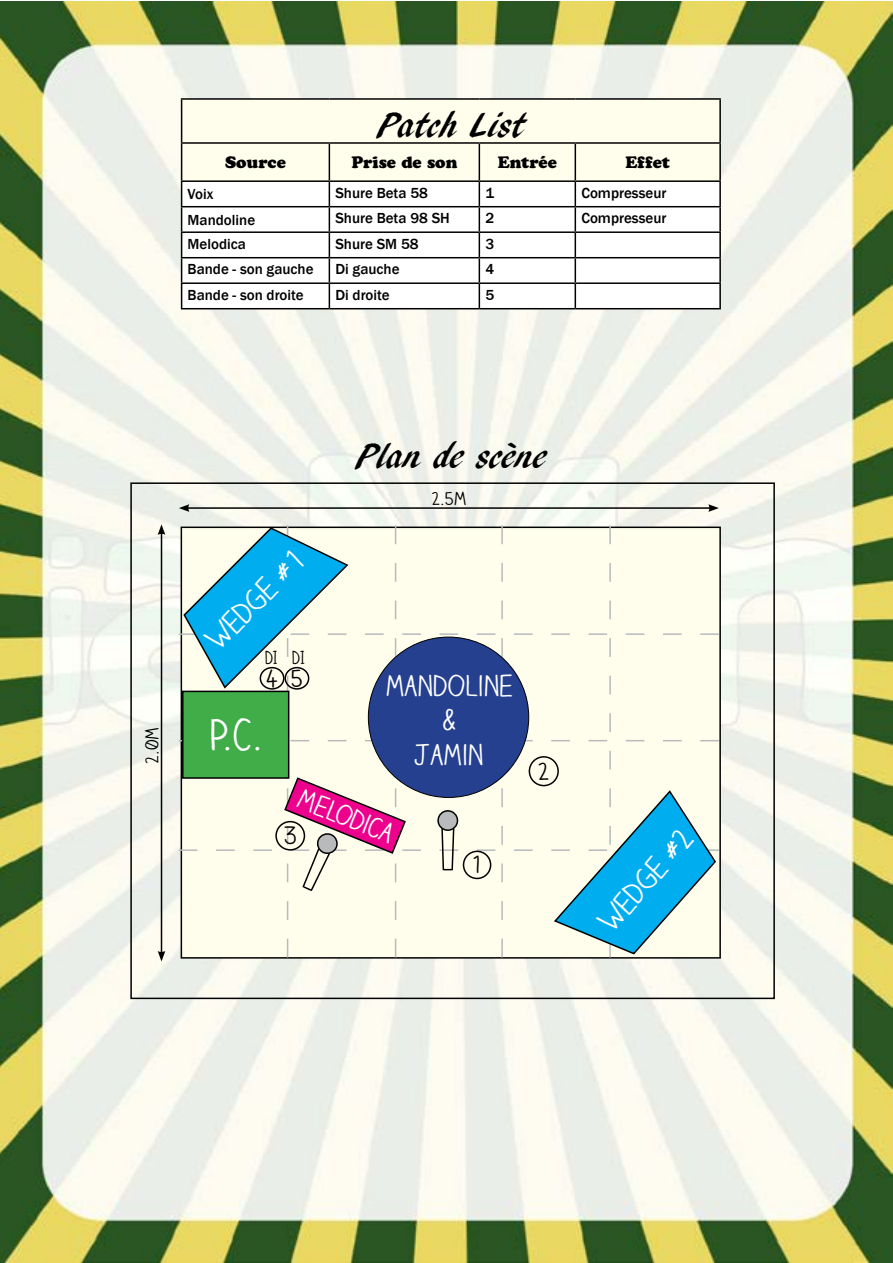
<style>
.page{position:relative;width:893px;height:1263px;background:#fff}
.page>*{position:absolute;margin:0;border:0;box-sizing:border-box;transform-origin:0 0}
.t1{font:42px "Claire Hand";color:#fff}
.t2{font:36px "ARBLANCA";color:#000}
.t3{font:30px "Claire Hand";color:#fff}
.t4{font:28.5px/34.2px "Claire Hand";color:#fff;text-align:center}
.t5{font:27px "Claire Hand";color:#fff}
.t6{font:24px "Claire Hand";color:#000}
.t7{font:18px "Claire Hand";color:#000}
.t8{font:16.5px "Cooper Black Std";color:#000}
.t9{font:500 15px "Franklin Gothic";color:#000}
</style>
<div class="page">
<img style="left:0;top:1px;width:893px;height:1262px">
<hr style="left:181px;top:98px;width:148px;height:2px;background:#000">
<hr style="left:329px;top:98px;width:150px;height:2px;background:#000">
<hr style="left:479px;top:98px;width:96px;height:2px;background:#000">
<hr style="left:575px;top:98px;width:146px;height:2px;background:#000">
<hr style="left:719px;top:100px;width:2px;height:42px;background:#000">
<hr style="left:575px;top:142px;width:146px;height:2px;background:#000">
<hr style="left:719px;top:144px;width:2px;height:36px;background:#000">
<hr style="left:575px;top:180px;width:146px;height:2px;background:#000">
<hr style="left:719px;top:182px;width:2px;height:24px;background:#000">
<hr style="left:575px;top:206px;width:146px;height:1px;background:#000">
<hr style="left:719px;top:207px;width:2px;height:24px;background:#000">
<hr style="left:575px;top:231px;width:146px;height:2px;background:#000">
<hr style="left:719px;top:233px;width:2px;height:24px;background:#000">
<hr style="left:575px;top:257px;width:146px;height:1px;background:#000">
<hr style="left:719px;top:258px;width:2px;height:24px;background:#000">
<hr style="left:575px;top:282px;width:146px;height:2px;background:#000">
<svg style="left:181px;top:99px;width:539px;height:209px"></svg>
<hr style="left:719px;top:284px;width:2px;height:24px;background:#000">
<hr style="left:181px;top:308px;width:148px;height:1px;background:#000">
<hr style="left:329px;top:308px;width:150px;height:1px;background:#000">
<hr style="left:479px;top:308px;width:96px;height:1px;background:#000">
<hr style="left:575px;top:308px;width:146px;height:1px;background:#000">
<div style="left:130px;top:482px;width:645px;height:517px;border:2px solid #000"></div>
<hr style="left:161px;top:532px;width:1px;height:421px;background:#000">
<svg style="left:158px;top:524px;width:7px;height:11px"></svg>
<svg style="left:158px;top:951px;width:7px;height:10px"></svg>
<hr style="left:187px;top:507px;width:524px;height:2px;background:#000">
<svg style="left:708px;top:504px;width:11px;height:8px"></svg>
<svg style="left:179px;top:504px;width:10px;height:8px"></svg>
<svg style="left:179px;top:525px;width:540px;height:432px;background:#c4d7d6"></svg>
<h2 class="t2" style="left:377px;top:105px;width:148px">Patch List</h2>
<p class="t8" style="left:225px;top:152px;width:62px">Source</p>
<p class="t8" style="left:351px;top:152px;width:107px">Prise de son</p>
<p class="t8" style="left:498px;top:152px;width:61px">Entrée</p>
<p class="t8" style="left:625px;top:152px;width:46px">Effet</p>
<p class="t9" style="left:188px;top:185px;width:27px">Voix</p>
<p class="t9" style="left:335px;top:183px;width:94px">Shure Beta 58</p>
<p class="t9" style="left:485px;top:183px;width:10px">1</p>
<p class="t9" style="left:581px;top:183px;width:87px">Compresseur</p>
<p class="t9" style="left:188px;top:210px;width:69px">Mandoline</p>
<p class="t9" style="left:335px;top:209px;width:116px">Shure Beta 98 SH</p>
<p class="t9" style="left:485px;top:209px;width:10px">2</p>
<p class="t9" style="left:581px;top:209px;width:87px">Compresseur</p>
<p class="t9" style="left:188px;top:234px;width:60px">Melodica</p>
<p class="t9" style="left:335px;top:234px;width:85px">Shure SM 58</p>
<p class="t9" style="left:485px;top:234px;width:10px">3</p>
<p class="t9" style="left:188px;top:260px;width:128px">Bande - son gauche</p>
<p class="t9" style="left:335px;top:260px;width:66px">Di gauche</p>
<p class="t9" style="left:485px;top:260px;width:10px">4</p>
<p class="t9" style="left:188px;top:285px;width:118px">Bande - son droite</p>
<p class="t9" style="left:335px;top:285px;width:56px">Di droite</p>
<p class="t9" style="left:485px;top:285px;width:10px">5</p>
<p class="t7" style="left:141px;top:764px;width:38px;rotate:-90deg">2.0M</p>
<h2 class="t2" style="left:356px;top:436px;width:192px">Plan de scène</h2>
<h3 class="t3" style="left:198px;top:630px;width:129px;rotate:-45deg">WEDGE #1</h3>
<p class="t7" style="left:265px;top:646px;width:41px">DI DI</p>
<h3 class="t6" style="left:266px;top:663px;width:38px">4 5</h3>
<h1 class="t1" style="left:209px;top:708px;width:55px">P.C.</h1>
<p class="t7" style="left:431px;top:487px;width:37px">2.5M</p>
<h3 class="t4" style="left:385px;top:668px;width:129px">MANDOLINE &amp;<br>JAMIN</h3>
<h3 class="t5" style="left:305px;top:781px;width:102px;rotate:22deg">MELODICA</h3>
<h3 class="t6" style="left:284px;top:820px;width:15px">3</h3>
<h3 class="t6" style="left:470px;top:850px;width:15px">1</h3>
<h3 class="t6" style="left:538px;top:756px;width:13px">2</h3>
<h3 class="t3" style="left:590px;top:913px;width:127px;rotate:-48deg">WEDGE #2</h3>
</div>
